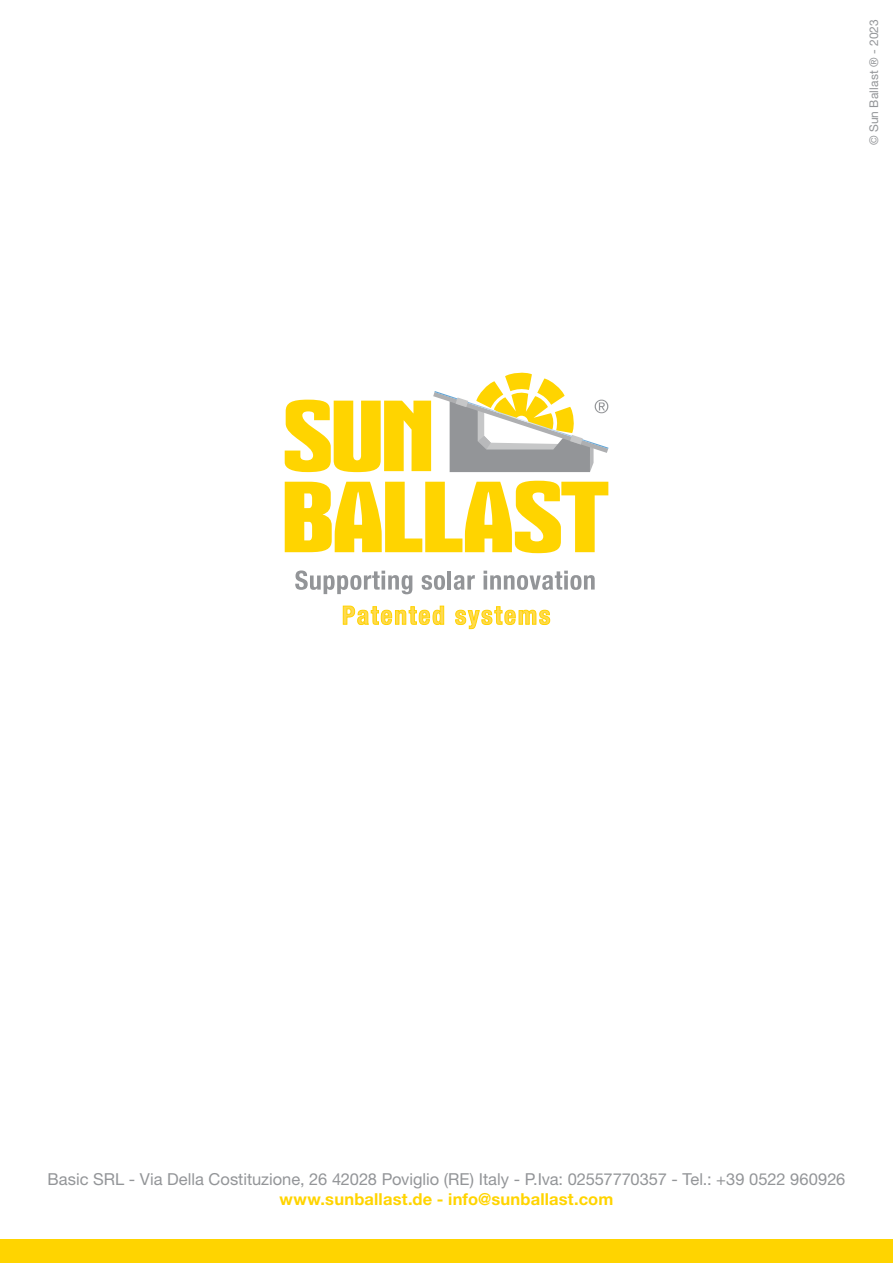
<style>
.page{position:relative;width:893px;height:1263px;background:#fff}
.page>*{position:absolute;margin:0;border:0;box-sizing:border-box;transform-origin:0 0}
.t1{font:16.5px "Helvetica Neue LT Pro";color:#939598}
.t2{font:700 16.5px "Helvetica Neue LT Pro";letter-spacing:.01em;color:#ffd400}
.t3{font:12px "Helvetica Neue LT Pro";letter-spacing:.015em;color:#939598}
</style>
<div class="page">
<div style="left:0;top:1239px;width:893px;height:24px;background:#ffd400"></div>
<svg style="left:295px;top:570px;width:117px;height:24px"></svg>
<svg style="left:422px;top:575px;width:23px;height:15px"></svg>
<hr style="left:448px;top:571px;width:3px;height:18px;background:#939598">
<svg style="left:454px;top:575px;width:21px;height:15px"></svg>
<svg style="left:484px;top:571px;width:111px;height:19px"></svg>
<svg style="left:285px;top:481px;width:323px;height:72px"></svg>
<svg style="left:285px;top:372px;width:323px;height:100px"></svg>
<svg style="left:343px;top:606px;width:207px;height:23px"></svg>
<p class="t3" style="left:867px;top:145px;width:128px;rotate:-90deg">© Sun Ballast ® - 2023</p>
<p class="t1" style="left:48px;top:1169px;width:799px">Basic SRL - Via Della Costituzione, 26 42028 Poviglio (RE) Italy - P.Iva: 02557770357 - Tel.: +39 0522 960926</p>
<p class="t2" style="left:280px;top:1189px;width:335px">www.sunballast.de - info@sunballast.com</p>
</div>
